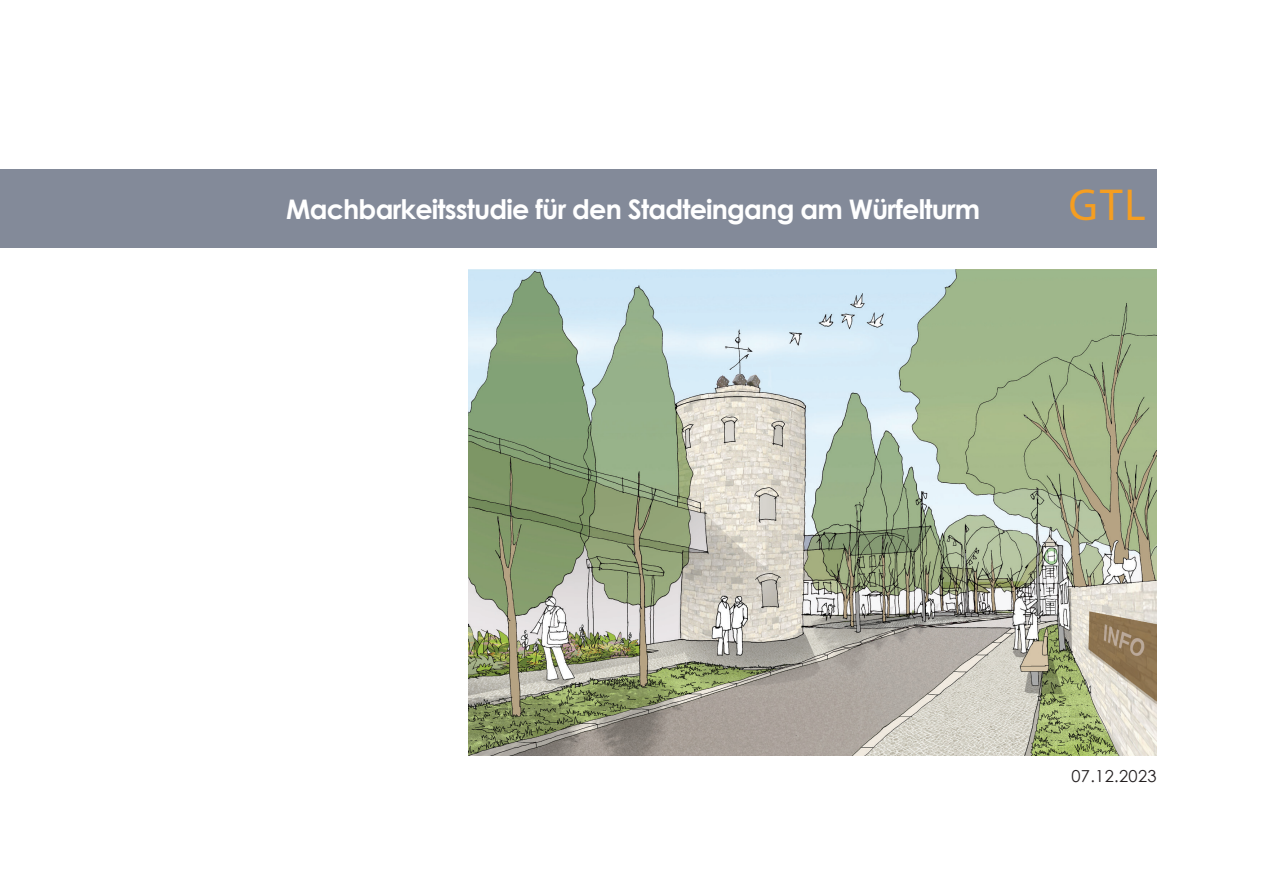
<style>
.page{position:relative;width:1263px;height:893px;background:#fff}
.page>*{position:absolute;margin:0;border:0;box-sizing:border-box;transform-origin:0 0}
.t1{font:45px "Myriad Pro";color:#f59e21}
.t2{font:700 27px "Century Gothic";letter-spacing:-.03em;color:#fff}
.t3{font:16.5px "Century Gothic";letter-spacing:.02em;color:#231f20}
</style>
<div class="page">
<div style="left:0;top:169px;width:1157px;height:79px;background:#838a99"></div>
<img style="left:468px;top:269px;width:689px;height:487px">
<p class="t2" style="left:286px;top:192px;width:695px">Machbarkeitsstudie für den Stadteingang am Würfelturm</p>
<h1 class="t1" style="left:1069px;top:177px;width:79px">GTL</h1>
<p class="t3" style="left:1071px;top:766px;width:87px">07.12.2023</p>
</div>
